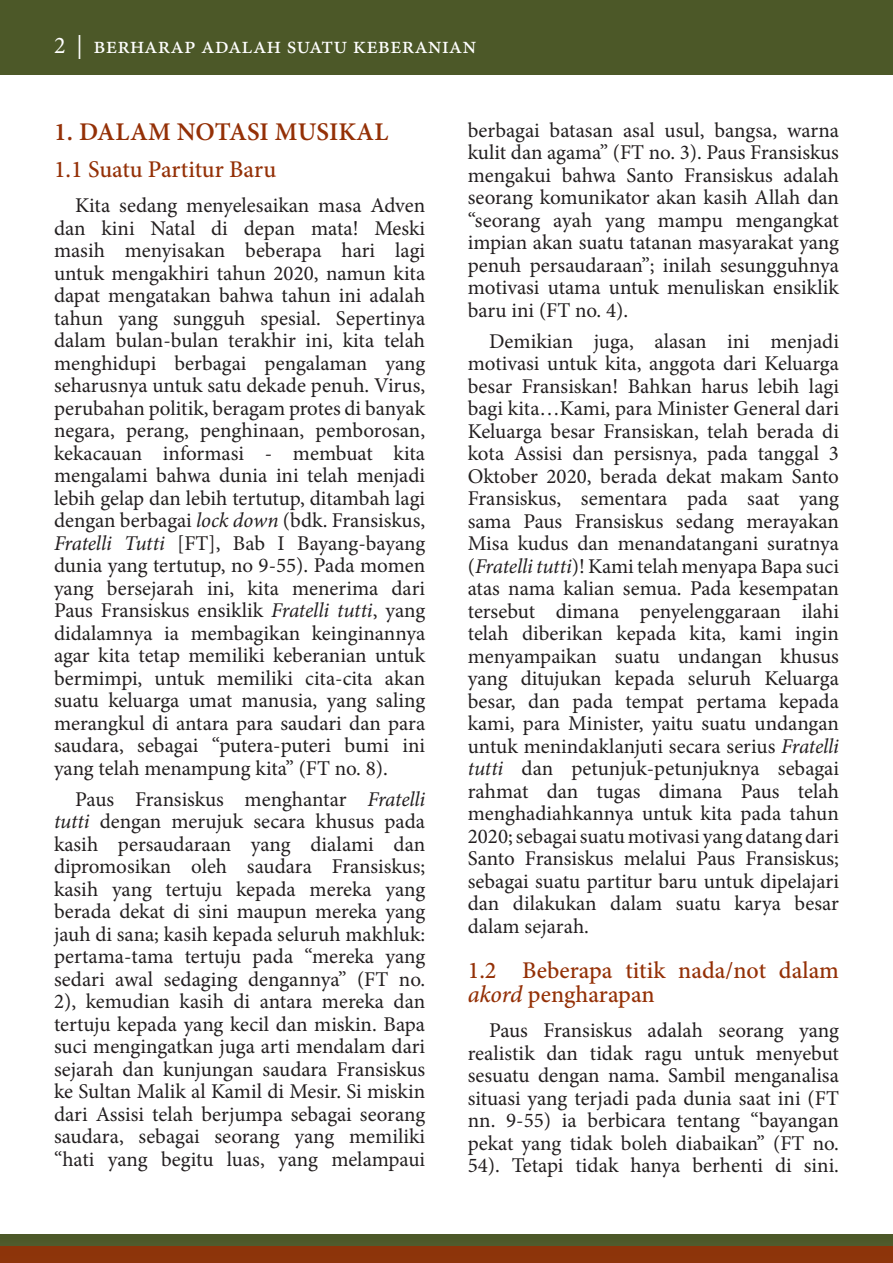
<style>
.page{position:relative;width:893px;height:1263px;background:#fff}
.page>*{position:absolute;margin:0;border:0;box-sizing:border-box;transform-origin:0 0}
.Natale2020_Subheader{font:600 25.5px "Minion Pro";color:#943006}
.Natale2020_Subheader-2{font:500 24px/24px "Minion Pro";color:#943006}
.t1{font:24px "Minion Pro";color:#fff}
.Natale2020_Paragraph{font:21px/22.5px "Minion Pro";color:#231f20;text-align:justify}
.s1{font-style:italic}
</style>
<div class="page">
<div style="left:0;top:0;width:893px;height:74px;background:#4c5828"></div>
<div style="left:0;top:1235px;width:893px;height:28px;background:#4c5828"></div>
<div style="left:0;top:1246px;width:893px;height:17px;background:#8d340a"></div>
<p class="t1" style="left:54px;top:29px;width:424px">2 | berharap adalah suatu keberanian</p>
<p class="Natale2020_Subheader" style="left:54px;top:114px;width:336px">1. DALAM NOTASI MUSIKAL</p>
<p class="Natale2020_Subheader-2" style="left:54px;top:157px;width:224px">1.1 Suatu Partitur Baru</p>
<p class="Natale2020_Paragraph" style="left:54px;top:194px;width:373px;text-indent:21px">Kita sedang menyelesaikan masa Adven dan kini Natal di depan mata! Meski masih menyisakan beberapa hari lagi untuk mengakhiri tahun 2020, namun kita dapat mengatakan bahwa tahun ini adalah tahun yang sungguh spesial. Sepertinya dalam bulan-bulan terakhir ini, kita telah menghidupi berbagai pengalaman yang seharusnya untuk satu dekade penuh. Virus, perubahan politik, beragam protes di banyak negara, perang, penghinaan, pemborosan, kekacauan informasi - membuat kita mengalami bahwa dunia ini telah menjadi lebih gelap dan lebih tertutup, ditambah lagi dengan berbagai <span class="s1">lock down</span> (bdk. Fransiskus, <span class="s1">Fratelli Tutti</span> [FT], Bab I Bayang-bayang dunia yang tertutup, no 9-55). Pada momen yang bersejarah ini, kita menerima dari Paus Fransiskus ensiklik <span class="s1">Fratelli tutti</span>, yang didalamnya ia membagikan keinginannya agar kita tetap memiliki keberanian untuk bermimpi, untuk memiliki cita-cita akan suatu keluarga umat manusia, yang saling merangkul di antara para saudari dan para saudara, sebagai “putera-puteri bumi ini yang telah menampung kita” (FT no. 8).</p>
<p class="Natale2020_Paragraph" style="left:54px;top:788px;width:373px;text-indent:21px">Paus Fransiskus menghantar <span class="s1">Fratelli tutti</span> dengan merujuk secara khusus pada kasih persaudaraan yang dialami dan dipromosikan oleh saudara Fransiskus; kasih yang tertuju kepada mereka yang berada dekat di sini maupun mereka yang jauh di sana; kasih kepada seluruh makhluk: pertama-tama tertuju pada “mereka yang sedari awal sedaging dengannya” (FT no.<br>2), kemudian kasih di antara mereka dan tertuju kepada yang kecil dan miskin. Bapa suci mengingatkan juga arti mendalam dari sejarah dan kunjungan saudara Fransiskus ke Sultan Malik al Kamil di Mesir. Si miskin dari Assisi telah berjumpa sebagai seorang saudara, sebagai seorang yang memiliki “hati yang begitu luas, yang melampaui</p>
<p class="Natale2020_Paragraph" style="left:468px;top:119px;width:373px">berbagai batasan asal usul, bangsa, warna kulit dan agama” (FT no. 3). Paus Fransiskus mengakui bahwa Santo Fransiskus adalah seorang komunikator akan kasih Allah dan “seorang ayah yang mampu mengangkat impian akan suatu tatanan masyarakat yang penuh persaudaraan”; inilah sesungguhnya motivasi utama untuk menuliskan ensiklik baru ini (FT no. 4).</p>
<p class="Natale2020_Paragraph" style="left:468px;top:330px;width:373px;text-indent:21px">Demikian juga, alasan ini menjadi motivasi untuk kita, anggota dari Keluarga besar Fransiskan! Bahkan harus lebih lagi bagi kita…Kami, para Minister General dari Keluarga besar Fransiskan, telah berada di kota Assisi dan persisnya, pada tanggal 3<br>Oktober 2020, berada dekat makam Santo Fransiskus, sementara pada saat yang sama Paus Fransiskus sedang merayakan Misa kudus dan menandatangani suratnya (<span class="s1">Fratelli tutti</span>)! Kami telah menyapa Bapa suci atas nama kalian semua. Pada kesempatan tersebut dimana penyelenggaraan ilahi telah diberikan kepada kita, kami ingin menyampaikan suatu undangan khusus yang ditujukan kepada seluruh Keluarga besar, dan pada tempat pertama kepada kami, para Minister, yaitu suatu undangan untuk menindaklanjuti secara serius <span class="s1">Fratelli tutti</span> dan petunjuk-petunjuknya sebagai rahmat dan tugas dimana Paus telah menghadiahkannya untuk kita pada tahun 2020; sebagai suatu motivasi yang datang dari Santo Fransiskus melalui Paus Fransiskus; sebagai suatu partitur baru untuk dipelajari dan dilakukan dalam suatu karya besar dalam sejarah.</p>
<p class="Natale2020_Subheader-2" style="left:468px;top:958px;width:373px">1.2 Beberapa titik nada/not dalam <span class="s1">akord</span> pengharapan</p>
<p class="Natale2020_Paragraph" style="left:468px;top:1019px;width:373px;text-indent:21px">Paus Fransiskus adalah seorang yang realistik dan tidak ragu untuk menyebut sesuatu dengan nama. Sambil menganalisa situasi yang terjadi pada dunia saat ini (FT nn. 9-55) ia berbicara tentang “bayangan pekat yang tidak boleh diabaikan” (FT no.<br>54). Tetapi tidak hanya berhenti di sini.</p>
</div>
